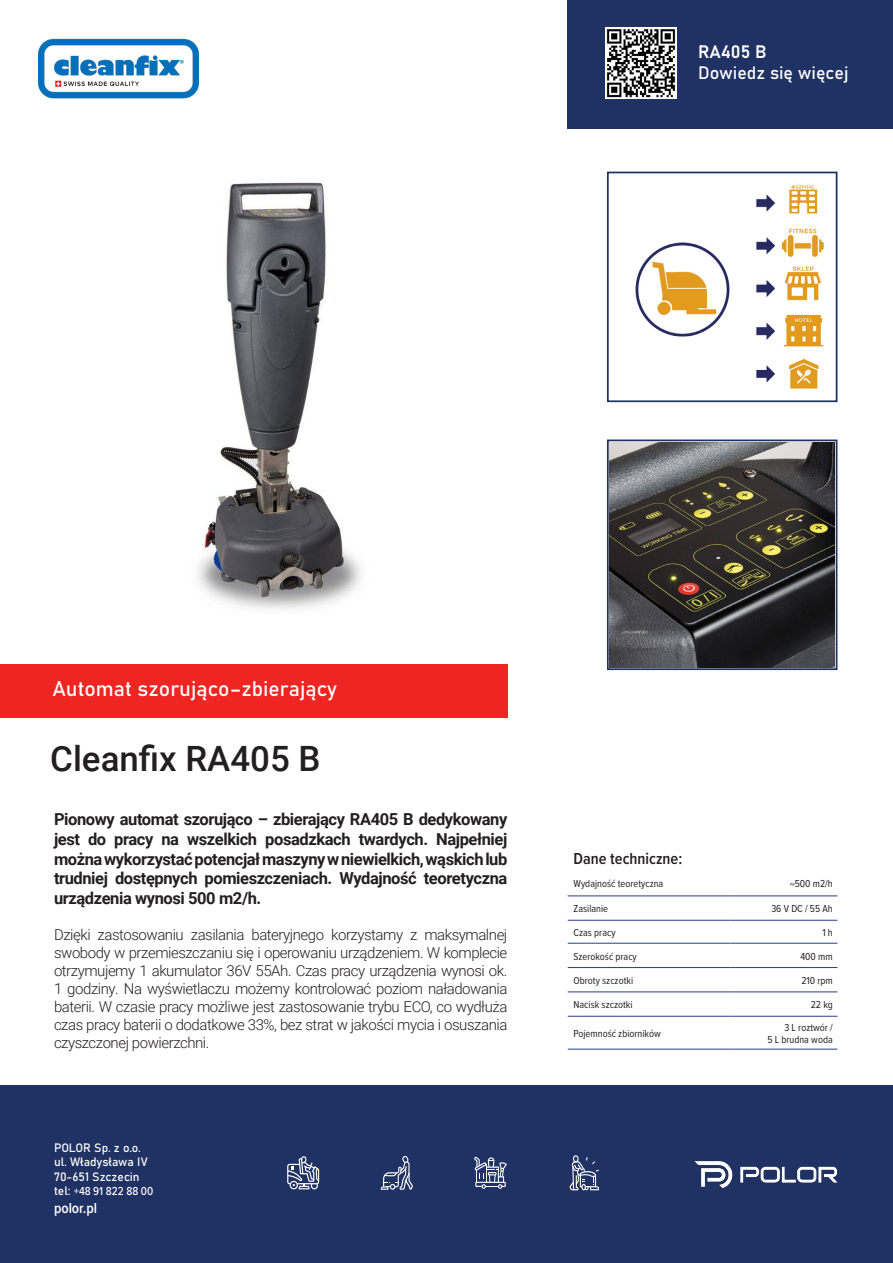
<style>
.page{position:relative;width:893px;height:1263px;background:#fff}
.page>*{position:absolute;margin:0;border:0;box-sizing:border-box;transform-origin:0 0}
.NAZWA_produktu{font:500 34.95px "Roboto";color:#231f20}
.ROZDZIAŁ{font:21px "Bahnschrift";color:#fff}
.t1{font:17.7px "Bahnschrift";color:#fff}
.Tekst_akapit{font:700 16.5px/19.8px "Roboto";letter-spacing:-.025em;color:#231f20;text-align:justify}
.Nagłówek_tabeli{font:600 16.5px "Proxima Nova Cond";color:#231f20}
.Tekst_akapit-2{font:300 15px/18px "Roboto";letter-spacing:-.03em;color:#231f20;text-align:justify}
.ROZDZIAŁ-2{font:600 15px "Proxima Nova Cond";color:#fff}
.ROZDZIAŁ-3{font:12px/14.4px "Bahnschrift";color:#fff}
.Wiersz_tabeli{font:10.5px "Proxima Nova Cond";color:#231f20}
.Wiersz_tabeli_Wartoś{font:10.5px/12.6px "Proxima Nova Cond";color:#231f20;text-align:right}
.s1{font-family:"Proxima Nova Cond";font-weight:500}
</style>
<div class="page">
<div style="left:567px;top:0;width:326px;height:128px;background:#203263"></div>
<div style="left:0;top:664px;width:507px;height:54px;background:#ee2523"></div>
<div style="left:0;top:1085px;width:893px;height:178px;background:#203263"></div>
<hr style="left:567px;top:896px;width:163px;height:1px;background:#253f8e">
<hr style="left:730px;top:896px;width:109px;height:1px;background:#253f8e">
<hr style="left:568px;top:920px;width:162px;height:1px;background:#253f8e">
<hr style="left:730px;top:920px;width:109px;height:1px;background:#253f8e">
<hr style="left:568px;top:943px;width:162px;height:1px;background:#253f8e">
<hr style="left:730px;top:943px;width:109px;height:1px;background:#253f8e">
<hr style="left:568px;top:967px;width:162px;height:1px;background:#253f8e">
<hr style="left:730px;top:967px;width:109px;height:1px;background:#253f8e">
<hr style="left:568px;top:992px;width:162px;height:1px;background:#253f8e">
<hr style="left:730px;top:992px;width:109px;height:1px;background:#253f8e">
<hr style="left:568px;top:1016px;width:162px;height:1px;background:#253f8e">
<hr style="left:730px;top:1016px;width:109px;height:1px;background:#253f8e">
<div style="left:566px;top:843px;width:273px;height:209px;border:2px solid #fff"></div>
<svg style="left:474px;top:1157px;width:33px;height:32px"></svg>
<svg style="left:570px;top:1155px;width:29px;height:35px"></svg>
<svg style="left:381px;top:1156px;width:32px;height:34px"></svg>
<svg style="left:287px;top:1156px;width:32px;height:33px"></svg>
<img style="left:606px;top:27px;width:71px;height:72px">
<img style="left:694px;top:1161px;width:144px;height:27px">
<img style="left:635px;top:185px;width:189px;height:204px">
<div style="left:607px;top:172px;width:230px;height:230px;border:2px solid #203263"></div>
<img style="left:610px;top:442px;width:224px;height:225px">
<div style="left:607px;top:439px;width:230px;height:231px;border:2px solid #203263"></div>
<img style="left:198px;top:182px;width:163px;height:428px">
<img style="left:38px;top:38px;width:162px;height:61px">
<p class="t1" style="left:698px;top:38px;width:70px">RA405 B</p>
<p class="t1" style="left:698px;top:59px;width:152px">Dowiedz się więcej</p>
<p class="ROZDZIAŁ" style="left:52px;top:672px;width:286px">Automat szorująco–zbierający</p>
<p class="NAZWA_produktu" style="left:50px;top:734px;width:272px">Cleanfix RA405 B</p>
<p class="Tekst_akapit" style="left:54px;top:809px;width:455px">Pionowy automat szorująco – zbierający RA405 B dedykowany jest do pracy na wszelkich posadzkach twardych. Najpełniej można wykorzystać potencjał maszyny w niewielkich, wąskich lub trudniej dostępnych pomieszczeniach. Wydajność teoretyczna urządzenia wynosi 500 m2/h.</p>
<p class="Tekst_akapit-2" style="left:54px;top:925px;width:455px">Dzięki zastosowaniu zasilania bateryjnego korzystamy z maksymalnej swobody w przemieszczaniu się i operowaniu urządzeniem. W komplecie otrzymujemy 1 akumulator 36V 55Ah. Czas pracy urządzenia wynosi ok.<br>1 godziny. Na wyświetlaczu możemy kontrolować poziom naładowania baterii. W czasie pracy możliwe jest zastosowanie trybu ECO, co wydłuża czas pracy baterii o dodatkowe 33%, bez strat w jakości mycia i osuszania czyszczonej powierzchni.</p>
<p class="ROZDZIAŁ-3" style="left:54px;top:1140px;width:88px">POLOR Sp. z o.o.</p>
<p class="ROZDZIAŁ-3" style="left:54px;top:1154px;width:101px">ul. Władysława IV<br>70-651 Szczecin tel: <span class="s1">+48 91 822 88 00</span></p>
<p class="ROZDZIAŁ-2" style="left:54px;top:1197px;width:45px">polor.pl</p>
<p class="Nagłówek_tabeli" style="left:574px;top:846px;width:110px">Dane techniczne:</p>
<p class="Wiersz_tabeli" style="left:574px;top:876px;width:91px">Wydajność teoretyczna</p>
<p class="Wiersz_tabeli_Wartoś" style="left:790px;top:877px;width:44px">~500 m2/h</p>
<p class="Wiersz_tabeli" style="left:574px;top:901px;width:36px">Zasilanie</p>
<p class="Wiersz_tabeli_Wartoś" style="left:771px;top:902px;width:63px">36 V DC / 55 Ah</p>
<p class="Wiersz_tabeli" style="left:574px;top:925px;width:44px">Czas pracy</p>
<p class="Wiersz_tabeli_Wartoś" style="left:822px;top:926px;width:12px">1 h</p>
<p class="Wiersz_tabeli" style="left:574px;top:948px;width:65px">Szerokość pracy</p>
<p class="Wiersz_tabeli_Wartoś" style="left:800px;top:949px;width:34px">400 mm</p>
<p class="Wiersz_tabeli" style="left:574px;top:973px;width:61px">Obroty szczotki</p>
<p class="Wiersz_tabeli_Wartoś" style="left:801px;top:974px;width:33px">210 rpm</p>
<p class="Wiersz_tabeli" style="left:574px;top:997px;width:61px">Nacisk szczotki</p>
<p class="Wiersz_tabeli_Wartoś" style="left:811px;top:998px;width:23px">22 kg</p>
<p class="Wiersz_tabeli" style="left:574px;top:1025px;width:89px">Pojemność zbiorników</p>
<p class="Wiersz_tabeli_Wartoś" style="left:767px;top:1020px;width:67px">3 L roztwór /<br>5 L brudna woda</p>
</div>
